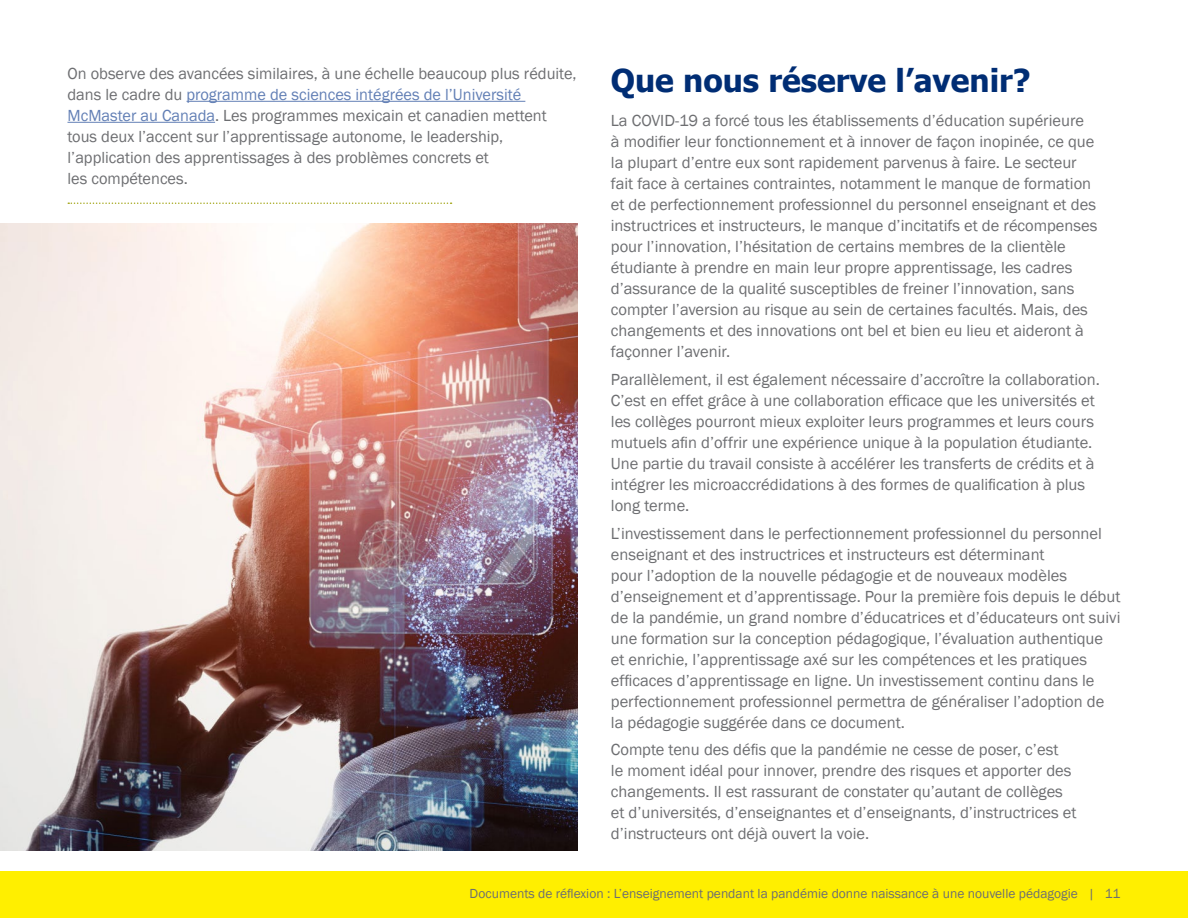
<style>
.page{position:relative;width:1188px;height:918px;background:#fff}
.page>*{position:absolute;margin:0;border:0;box-sizing:border-box;transform-origin:0 0}
.t1{font:700 31.5px "Tahoma";color:#002d74}
.t2{font:16.5px/21px "Franklin Gothic";color:#6d6e71}
.t3{font:13.5px "Franklin Gothic";color:#6d6e71}
.s1{color:#627fb5}
</style>
<div class="page">
<div style="left:0;top:872px;width:1188px;height:46px;background:#ffef00"></div>
<img style="left:0;top:224px;width:577px;height:626px">
<hr style="left:187px;top:101px;width:338px;height:1px;background:#627fb5">
<hr style="left:68px;top:122px;width:147px;height:1px;background:#627fb5">
<svg style="left:68px;top:202px;width:384px;height:2px"></svg>
<p class="t2" style="left:68px;top:63px;width:511px">On observe des avancées similaires, à une échelle beaucoup plus réduite, dans le cadre du <span class="s1">programme de sciences intégrées de l’Université McMaster au Canada</span>. Les programmes mexicain et canadien mettent tous deux l’accent sur l’apprentissage autonome, le leadership, l’application des apprentissages à des problèmes concrets et<br>les compétences.</p>
<h1 class="t1" style="left:611px;top:58px;width:421px">Que nous réserve l’avenir?</h1>
<p class="t2" style="left:611px;top:110px;width:488px">La COVID-19 a forcé tous les établissements d’éducation supérieure<br>à modifier leur fonctionnement et à innover de façon inopinée, ce que la plupart d’entre eux sont rapidement parvenus à faire. Le secteur fait face à certaines contraintes, notamment le manque de formation et de perfectionnement professionnel du personnel enseignant et des instructrices et instructeurs, le manque d’incitatifs et de récompenses pour l’innovation, l’hésitation de certains membres de la clientèle étudiante à prendre en main leur propre apprentissage, les cadres d’assurance de la qualité susceptibles de freiner l’innovation, sans compter l’aversion au risque au sein de certaines facultés. Mais, des changements et des innovations ont bel et bien eu lieu et aideront à façonner l’avenir.</p>
<p class="t2" style="left:611px;top:369px;width:490px">Parallèlement, il est également nécessaire d’accroître la collaboration.<br>C’est en effet grâce à une collaboration efficace que les universités et les collèges pourront mieux exploiter leurs programmes et leurs cours mutuels afin d’offrir une expérience unique à la population étudiante.<br>Une partie du travail consiste à accélérer les transferts de crédits et à intégrer les microaccrédidations à des formes de qualification à plus long terme.</p>
<p class="t2" style="left:611px;top:523px;width:511px">L’investissement dans le perfectionnement professionnel du personnel enseignant et des instructrices et instructeurs est déterminant<br>pour l’adoption de la nouvelle pédagogie et de nouveaux modèles d’enseignement et d’apprentissage. Pour la première fois depuis le début de la pandémie, un grand nombre d’éducatrices et d’éducateurs ont suivi une formation sur la conception pédagogique, l’évaluation authentique et enrichie, l’apprentissage axé sur les compétences et les pratiques efficaces d’apprentissage en ligne. Un investissement continu dans le perfectionnement professionnel permettra de généraliser l’adoption de la pédagogie suggérée dans ce document.</p>
<p class="t2" style="left:611px;top:740px;width:467px">Compte tenu des défis que la pandémie ne cesse de poser, c’est<br>le moment idéal pour innover, prendre des risques et apporter des changements. Il est rassurant de constater qu’autant de collèges et d’universités, d’enseignantes et d’enseignants, d’instructrices et d’instructeurs ont déjà ouvert la voie.</p>
<p class="t3" style="left:470px;top:885px;width:652px">Documents de réflexion : L’enseignement pendant la pandémie donne naissance à une nouvelle pédagogie | 11</p>
</div>
